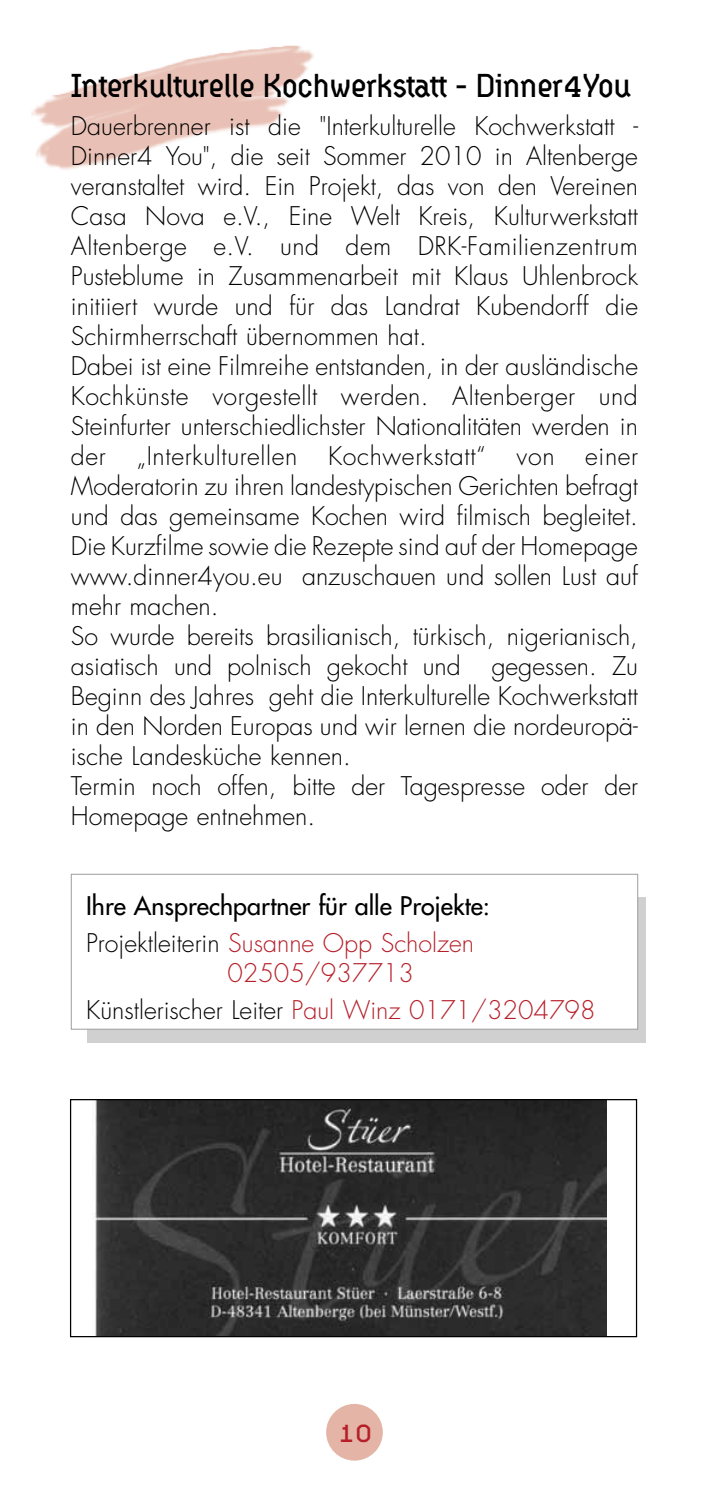
<style>
.page{position:relative;width:709px;height:1489px;background:#fff}
.page>*{position:absolute;margin:0;border:0;box-sizing:border-box;transform-origin:0 0}
.t1{font:32.5px "Hydrophilia Liquid";color:#000}
.t2{font:27.5px "Hydrophilia Liquid";color:#b61f29}
.t3{font:300 25px/30px "Futura";color:#000}
.t4{font:25px/37px "Futura";color:#000}
.t5{font:300 25px/37px "Futura";color:#b61f29}
.s1{font-weight:300}
.s2{font-weight:300;color:#b61f29}
.s3{color:#000}
</style>
<div class="page">
<img style="left:31px;top:45px;width:283px;height:125px">
<div style="left:326px;top:1403px;width:57px;height:57px;background:#e4b5a7;border-radius:50%"></div>
<div style="left:88px;top:897px;width:558px;height:145px;background:#d0d0d0"></div>
<div style="left:71px;top:873px;width:567px;height:156px;background:#fff;border:1px solid #9d9d9c"></div>
<img style="left:92px;top:1100px;width:514px;height:235px">
<div style="left:70px;top:1098px;width:567px;height:239px;border:1px solid #000"></div>
<h1 class="t1" style="left:71px;top:70px;width:561px">Interkulturelle Kochwerkstatt - Dinner4You</h1>
<p class="t3" style="left:71px;top:111px;width:569px">Dauerbrenner ist die "Interkulturelle Kochwerkstatt - Dinner4 You", die seit Sommer 2010 in Altenberge veranstaltet wird. Ein Projekt, das von den Vereinen Casa Nova e.V., Eine Welt Kreis, Kulturwerkstatt Altenberge e.V. und dem DRK-Familienzentrum Pusteblume in Zusammenarbeit mit Klaus Uhlenbrock initiiert wurde und für das Landrat Kubendorff die Schirmherrschaft übernommen hat.<br>Dabei ist eine Filmreihe entstanden, in der ausländische Kochkünste vorgestellt werden. Altenberger und Steinfurter unterschiedlichster Nationalitäten werden in der „Interkulturellen Kochwerkstatt“ von einer Moderatorin zu ihren landestypischen Gerichten befragt und das gemeinsame Kochen wird filmisch begleitet.<br>Die Kurzfilme sowie die Rezepte sind auf der Homepage www.dinner4you.eu anzuschauen und sollen Lust auf mehr machen.<br>So wurde bereits brasilianisch, türkisch, nigerianisch, asiatisch und polnisch gekocht und gegessen. Zu Beginn des Jahres geht die Interkulturelle Kochwerkstatt in den Norden Europas und wir lernen die nordeuropä&shy;ische Landesküche kennen.<br>Termin noch offen, bitte der Tagespresse oder der Homepage entnehmen.</p>
<p class="t4" style="left:86px;top:887px;width:405px">Ihre Ansprechpartner für alle Projekte:<br><span class="s1">Projektleiterin</span> <span class="s2">Susanne Opp Scholzen</span></p>
<p class="t5" style="left:86px;top:955px;width:511px;text-indent:141px">02505/937713<br><span class="s3">Künstlerischer Leiter</span> Paul Winz 0171/3204798</p>
<p class="t2" style="left:337px;top:1418px;width:36px">10</p>
</div>
